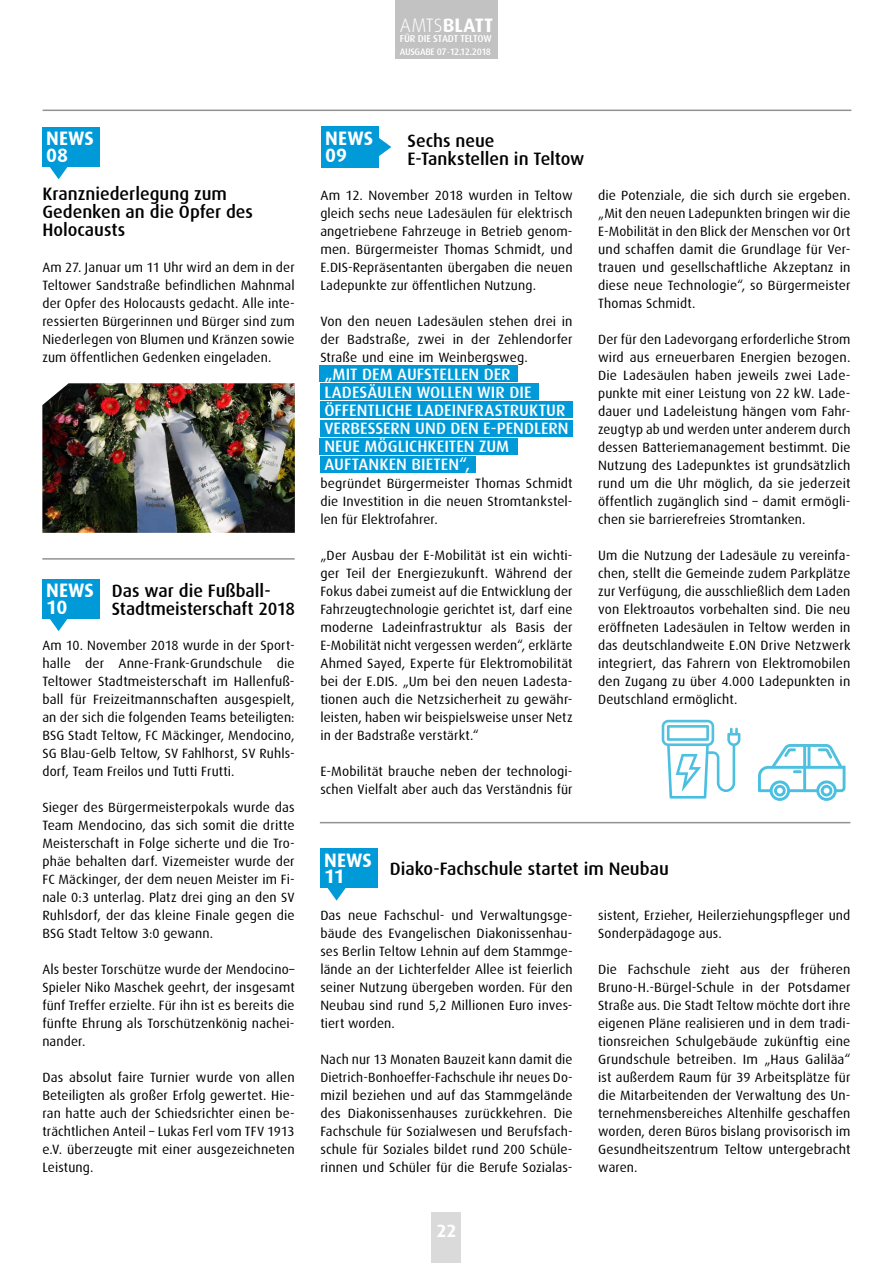
<style>
.page{position:relative;width:893px;height:1263px;background:#fff}
.page>*{position:absolute;margin:0;border:0;box-sizing:border-box;transform-origin:0 0}
.t1{font:700 19.5px/16.5px "Dax";letter-spacing:.005em;color:#fff}
.t2{font:500 18px/18px "Dax";color:#000}
.t3{font:700 18px "Dax";color:#fff}
.t4{font:500 16.5px/18px "Dax";letter-spacing:.005em;color:#fff}
.t5{font:13.5px/18px "Dax";letter-spacing:.01em;color:#000;text-align:justify}
.t6{font:500 10.05px "Dax";letter-spacing:-.02em;color:#fff}
.t7{font:500 9.45px "Dax";letter-spacing:-.03em;color:#fff}
.s1{font-weight:300}
.s2{font-weight:700}
.s3{color:#fff}
</style>
<div class="page">
<hr style="left:43px;top:110px;width:808px;height:1px;background:#929292">
<hr style="left:320px;top:822px;width:530px;height:1px;background:#929292">
<hr style="left:42px;top:558px;width:253px;height:2px;background:#929292">
<svg style="left:758px;top:744px;width:87px;height:57px"></svg>
<img style="left:42px;top:383px;width:253px;height:150px">
<div style="left:432px;top:1212px;width:29px;height:51px;background:#dadada"></div>
<div style="left:42px;top:127px;width:58px;height:40px;background:#009ad8"></div>
<svg style="left:50px;top:167px;width:18px;height:12px"></svg>
<div style="left:42px;top:579px;width:58px;height:40px;background:#009ad8"></div>
<svg style="left:50px;top:619px;width:18px;height:12px"></svg>
<div style="left:320px;top:848px;width:58px;height:40px;background:#009ad8"></div>
<svg style="left:327px;top:888px;width:19px;height:12px"></svg>
<div style="left:395px;top:0;width:102px;height:59px;background:#c2c2c2"></div>
<div style="left:320px;top:365px;width:198px;height:17px;background:#009ad8"></div>
<div style="left:320px;top:383px;width:218px;height:17px;background:#009ad8"></div>
<div style="left:320px;top:402px;width:252px;height:16px;background:#009ad8"></div>
<div style="left:320px;top:420px;width:252px;height:16px;background:#009ad8"></div>
<div style="left:320px;top:438px;width:198px;height:16px;background:#009ad8"></div>
<div style="left:320px;top:456px;width:156px;height:17px;background:#009ad8"></div>
<svg style="left:662px;top:720px;width:78px;height:78px"></svg>
<div style="left:321px;top:126px;width:57px;height:41px;background:#009ad8"></div>
<svg style="left:378px;top:137px;width:13px;height:20px"></svg>
<h1 class="t1" style="left:400px;top:17px;width:95px"><span class="s1">AMTS</span>BLATT</h1>
<p class="t6" style="left:400px;top:33px;width:93px">FÜR DIE STADT TELTOW</p>
<p class="t7" style="left:400px;top:46px;width:93px">AUSGABE 07 <span class="s2">˙</span>12.12.2018</p>
<h1 class="t1" style="left:46px;top:131px;width:49px">NEWS<br>08</h1>
<h2 class="t2" style="left:42px;top:184px;width:212px">Kranzniederlegung zum<br>Gedenken an die Opfer des<br>Holocausts</h2>
<p class="t5" style="left:42px;top:258px;width:254px">Am 27. Januar um 11 Uhr wird an dem in der Teltower Sandstraße befindlichen Mahnmal der Opfer des Holocausts gedacht. Alle inte&shy;ressierten Bürgerinnen und Bürger sind zum Niederlegen von Blumen und Kränzen sowie zum öffentlichen Gedenken eingeladen.</p>
<h1 class="t1" style="left:46px;top:582px;width:49px">NEWS<br>10</h1>
<h2 class="t2" style="left:112px;top:582px;width:185px">Das war die Fußball-<br>Stadtmeisterschaft 2018</h2>
<p class="t5" style="left:42px;top:636px;width:254px">Am 10. November 2018 wurde in der Sport&shy;halle der Anne-Frank-Grundschule die Teltower Stadtmeisterschaft im Hallenfuß&shy;ball für Freizeitmannschaften ausgespielt, an der sich die folgenden Teams beteiligten:<br>BSG Stadt Teltow, FC Mäckinger, Mendocino, SG Blau-Gelb Teltow, SV Fahlhorst, SV Ruhls&shy;dorf, Team Freilos und Tutti Frutti.</p>
<p class="t5" style="left:42px;top:798px;width:254px">Sieger des Bürgermeisterpokals wurde das Team Mendocino, das sich somit die dritte Meisterschaft in Folge sicherte und die Tro&shy;phäe behalten darf. Vizemeister wurde der FC Mäckinger, der dem neuen Meister im Fi&shy;nale 0:3 unterlag. Platz drei ging an den SV Ruhlsdorf, der das kleine Finale gegen die BSG Stadt Teltow 3:0 gewann.</p>
<p class="t5" style="left:42px;top:960px;width:254px">Als bester Torschütze wurde der Mendocino– Spieler Niko Maschek geehrt, der insgesamt fünf Treffer erzielte. Für ihn ist es bereits die fünfte Ehrung als Torschützenkönig nachei&shy;nander.</p>
<p class="t5" style="left:42px;top:1068px;width:254px">Das absolut faire Turnier wurde von allen Beteiligten als großer Erfolg gewertet. Hie&shy;ran hatte auch der Schiedsrichter einen be&shy;trächtlichen Anteil – Lukas Ferl vom TFV 1913 e.V. überzeugte mit einer ausgezeichneten Leistung.</p>
<h1 class="t1" style="left:325px;top:130px;width:49px">NEWS<br>09</h1>
<h2 class="t2" style="left:408px;top:132px;width:178px">Sechs neue<br>E-Tankstellen in Teltow</h2>
<p class="t5" style="left:320px;top:186px;width:254px">Am 12. November 2018 wurden in Teltow gleich sechs neue Ladesäulen für elektrisch angetriebene Fahrzeuge in Betrieb genom&shy;men. Bürgermeister Thomas Schmidt, und E.DIS-Repräsentanten übergaben die neuen Ladepunkte zur öffentlichen Nutzung.</p>
<p class="t5" style="left:320px;top:312px;width:254px">Von den neuen Ladesäulen stehen drei in der Badstraße, zwei in der Zehlendorfer Straße und eine im Weinbergsweg.<span class="s3">.............</span></p>
<p class="t4" style="left:324px;top:365px;width:246px">„MIT DEM AUFSTELLEN DER<br>LADESÄULEN WOLLEN WIR DIE<br>ÖFFENTLICHE LADEINFRASTRUKTUR<br>VERBESSERN UND DEN E-PENDLERN<br>NEUE MÖGLICHKEITEN ZUM<br>AUFTANKEN BIETEN“,</p>
<p class="t5" style="left:320px;top:474px;width:254px">begründet Bürgermeister Thomas Schmidt die Investition in die neuen Stromtankstel&shy;len für Elektrofahrer.</p>
<p class="t5" style="left:320px;top:546px;width:254px">„Der Ausbau der E-Mobilität ist ein wichti&shy;ger Teil der Energiezukunft. Während der Fokus dabei zumeist auf die Entwicklung der Fahrzeugtechnologie gerichtet ist, darf eine moderne Ladeinfrastruktur als Basis der E-Mobilität nicht vergessen werden“, erklärte Ahmed Sayed, Experte für Elektromobilität bei der E.DIS. „Um bei den neuen Ladesta&shy;tionen auch die Netzsicherheit zu gewähr&shy;leisten, haben wir beispielsweise unser Netz in der Badstraße verstärkt.“</p>
<p class="t5" style="left:320px;top:762px;width:254px">E-Mobilität brauche neben der technologi&shy;schen Vielfalt aber auch das Verständnis für</p>
<p class="t5" style="left:598px;top:186px;width:254px">die Potenziale, die sich durch sie ergeben. „Mit den neuen Ladepunkten bringen wir die E-Mobilität in den Blick der Menschen vor Ort und schaffen damit die Grundlage für Ver&shy;trauen und gesellschaftliche Akzeptanz in diese neue Technologie“, so Bürgermeister Thomas Schmidt.</p>
<p class="t5" style="left:598px;top:330px;width:254px">Der für den Ladevorgang erforderliche Strom wird aus erneuerbaren Energien bezogen.<br>Die Ladesäulen haben jeweils zwei Lade&shy;punkte mit einer Leistung von 22 kW. Lade&shy;dauer und Ladeleistung hängen vom Fahr&shy;zeugtyp ab und werden unter anderem durch dessen Batteriemanagement bestimmt. Die Nutzung des Ladepunktes ist grundsätzlich rund um die Uhr möglich, da sie jederzeit öffentlich zugänglich sind – damit ermögli&shy;chen sie barrierefreies Stromtanken.</p>
<p class="t5" style="left:598px;top:546px;width:254px">Um die Nutzung der Ladesäule zu vereinfa&shy;chen, stellt die Gemeinde zudem Parkplätze zur Verfügung, die ausschließlich dem Laden von Elektroautos vorbehalten sind. Die neu eröffneten Ladesäulen in Teltow werden in das deutschlandweite E.ON Drive Netzwerk integriert, das Fahrern von Elektromobilen den Zugang zu über 4.000 Ladepunkten in Deutschland ermöglicht.</p>
<h1 class="t1" style="left:324px;top:852px;width:49px">NEWS<br>11</h1>
<h2 class="t2" style="left:390px;top:860px;width:280px">Diako-Fachschule startet im Neubau</h2>
<p class="t5" style="left:320px;top:906px;width:254px">Das neue Fachschul- und Verwaltungsge&shy;bäude des Evangelischen Diakonissenhau&shy;ses Berlin Teltow Lehnin auf dem Stammge&shy;lände an der Lichterfelder Allee ist feierlich seiner Nutzung übergeben worden. Für den Neubau sind rund 5,2 Millionen Euro inves&shy;tiert worden.</p>
<p class="t5" style="left:320px;top:1050px;width:254px">Nach nur 13 Monaten Bauzeit kann damit die Dietrich-Bonhoeffer-Fachschule ihr neues Do&shy;mizil beziehen und auf das Stammgelände des Diakonissenhauses zurückkehren. Die Fachschule für Sozialwesen und Berufsfach&shy;schule für Soziales bildet rund 200 Schüle&shy;rinnen und Schüler für die Berufe Sozialas-</p>
<h2 class="t3" style="left:436px;top:1220px;width:21px">22</h2>
<p class="t5" style="left:598px;top:906px;width:254px">sistent, Erzieher, Heilerziehungspfleger und<br>Sonderpädagoge aus.</p>
<p class="t5" style="left:598px;top:960px;width:254px">Die Fachschule zieht aus der früheren Bruno-H.-Bürgel-Schule in der Potsdamer Straße aus. Die Stadt Teltow möchte dort ihre eigenen Pläne realisieren und in dem tradi&shy;tionsreichen Schulgebäude zukünftig eine Grundschule betreiben. Im „Haus Galiläa“ ist außerdem Raum für 39 Arbeitsplätze für die Mitarbeitenden der Verwaltung des Un&shy;ternehmensbereiches Altenhilfe geschaffen worden, deren Büros bislang provisorisch im Gesundheitszentrum Teltow untergebracht waren.</p>
</div>
